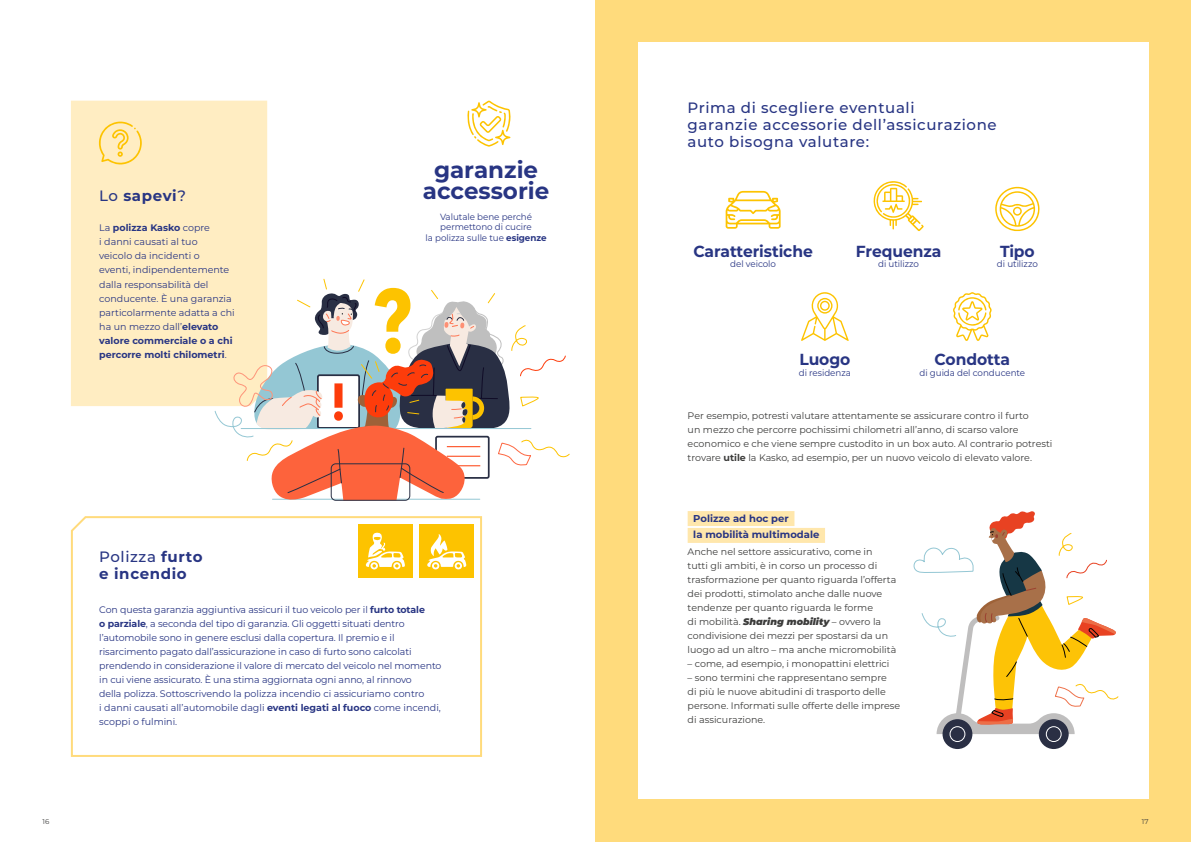
<style>
.page{position:relative;width:1191px;height:842px;background:#fff}
.page>*{position:absolute;margin:0;border:0;box-sizing:border-box;transform-origin:0 0}
.t1{font:700 23px/21px "Montserrat";color:#283583;text-align:center}
.t2{font:700 16px "Montserrat";letter-spacing:-.005em;color:#283583}
.t3{font:500 15px/17px "Montserrat";letter-spacing:.04em;color:#283583}
.t4{font:700 15px/17px "Montserrat";letter-spacing:.04em;color:#283583}
.t5{font:700 10px/16.8px "Montserrat";color:#283583}
.t6{font:9.5px/14px "Montserrat";letter-spacing:-.01em;color:#283583}
.t7{font:9.5px/14px "Montserrat";color:#3c3c3b}
.t8{font:9px/10.4px "Montserrat";letter-spacing:-.005em;color:#283583;text-align:center}
.t9{font:7px "Montserrat";color:#3c3c3b}
.s1{font-weight:500}
.s2{font-weight:700}
.s3{font-weight:900;font-style:italic}
</style>
<div class="page">
<div style="left:595px;top:0;width:596px;height:842px;background:#ffdb7c"></div>
<div style="left:638px;top:43px;width:510px;height:756px;background:#fff"></div>
<svg style="left:70px;top:516px;width:412px;height:241px"></svg>
<div style="left:419px;top:524px;width:55px;height:54px;background:#fdc300"></div>
<svg style="left:427px;top:534px;width:39px;height:35px"></svg>
<div style="left:357px;top:524px;width:55px;height:54px;background:#fdc300"></div>
<svg style="left:365px;top:532px;width:40px;height:37px"></svg>
<svg style="left:725px;top:191px;width:55px;height:38px"></svg>
<svg style="left:995px;top:187px;width:45px;height:45px"></svg>
<svg style="left:873px;top:181px;width:50px;height:50px"></svg>
<svg style="left:801px;top:292px;width:47px;height:49px"></svg>
<svg style="left:953px;top:292px;width:39px;height:49px"></svg>
<div style="left:687px;top:511px;width:107px;height:15px;background:#ffe7ac"></div>
<div style="left:687px;top:528px;width:138px;height:15px;background:#ffe7ac"></div>
<div style="left:942px;top:719px;width:30px;height:30px;background:#2a2f44;border-radius:50%"></div>
<div style="left:949px;top:726px;width:16px;height:16px;border:1px solid #fff;border-radius:50%"></div>
<div style="left:1038px;top:719px;width:30px;height:30px;background:#2a2f44;border-radius:50%"></div>
<div style="left:1046px;top:726px;width:15px;height:16px;border:1px solid #fff;border-radius:50%"></div>
<svg style="left:913px;top:511px;width:205px;height:223px"></svg>
<svg style="left:467px;top:100px;width:43px;height:47px"></svg>
<div style="left:71px;top:101px;width:196px;height:305px;background:#ffedc2"></div>
<svg style="left:99px;top:122px;width:43px;height:43px;background:#fee49d"></svg>
<svg style="left:214px;top:279px;width:356px;height:222px"></svg>
<h3 class="t4" style="left:99px;top:187px;width:88px"><span class="s1">Lo</span> sapevi<span class="s1">?</span></h3>
<p class="t6" style="left:99px;top:221px;width:137px">La <span class="s2">polizza Kasko</span> copre<br>i danni causati al tuo<br>veicolo da incidenti o<br>eventi, indipendentemente dalla responsabilità del conducente. È una garanzia particolarmente adatta a chi ha un mezzo dall’<span class="s2">elevato valore commerciale o a chi percorre molti chilometri</span>.</p>
<h1 class="t1" style="left:423px;top:158px;width:128px">garanzie accessorie</h1>
<p class="t8" style="left:425px;top:211px;width:123px">Valutale bene perché permettono di cucire<br>la polizza sulle tue <span class="s2">esigenze</span></p>
<h3 class="t4" style="left:99px;top:547px;width:105px"><span class="s1">Polizza</span> furto e incendio</h3>
<p class="t6" style="left:99px;top:602px;width:344px">Con questa garanzia aggiuntiva assicuri il tuo veicolo per il <span class="s2">furto totale<br>o parziale</span>, a seconda del tipo di garanzia. Gli oggetti situati dentro l’automobile sono in genere esclusi dalla copertura. Il premio e il risarcimento pagato dall’assicurazione in caso di furto sono calcolati prendendo in considerazione il valore di mercato del veicolo nel momento in cui viene assicurato. È una stima aggiornata ogni anno, al rinnovo<br>della polizza. Sottoscrivendo la polizza incendio ci assicuriamo contro<br>i danni causati all’automobile dagli <span class="s2">eventi legati al fuoco</span> come incendi, scoppi o fulmini.</p>
<h3 class="t3" style="left:687px;top:99px;width:310px">Prima di scegliere eventuali<br>garanzie accessorie dell’assicurazione auto bisogna valutare:</h3>
<h2 class="t2" style="left:693px;top:240px;width:121px">Caratteristiche</h2>
<p class="t8" style="left:730px;top:258px;width:47px">del veicolo</p>
<h2 class="t2" style="left:856px;top:240px;width:87px">Frequenza</h2>
<p class="t8" style="left:878px;top:258px;width:42px">di utilizzo</p>
<h2 class="t2" style="left:1000px;top:240px;width:36px">Tipo</h2>
<p class="t8" style="left:997px;top:258px;width:42px">di utilizzo</p>
<h2 class="t2" style="left:934px;top:348px;width:77px">Condotta</h2>
<p class="t8" style="left:919px;top:367px;width:107px">di guida del conducente</p>
<p class="t7" style="left:687px;top:408px;width:366px">Per esempio, potresti valutare attentamente se assicurare contro il furto<br>un mezzo che percorre pochissimi chilometri all’anno, di scarso valore economico e che viene sempre custodito in un box auto. Al contrario potresti trovare <span class="s2">utile</span> la Kasko, ad esempio, per un nuovo veicolo di elevato valore.</p>
<h2 class="t2" style="left:799px;top:348px;width:52px">Luogo</h2>
<p class="t8" style="left:799px;top:367px;width:54px">di residenza</p>
<p class="t5" style="left:693px;top:509px;width:128px">Polizze ad hoc per<br>la mobilità multimodale</p>
<p class="t7" style="left:687px;top:544px;width:210px">Anche nel settore assicurativo, come in<br>tutti gli ambiti, è in corso un processo di trasformazione per quanto riguarda l’offerta dei prodotti, stimolato anche dalle nuove tendenze per quanto riguarda le forme<br>di mobilità. <span class="s3">Sharing mobility</span> – ovvero la condivisione dei mezzi per spostarsi da un luogo ad un altro – ma anche micromobilità</p>
<p class="t7" style="left:687px;top:657px;width:203px">– come, ad esempio, i monopattini elettrici</p>
<p class="t7" style="left:687px;top:671px;width:214px">– sono termini che rappresentano sempre<br>di più le nuove abitudini di trasporto delle persone. Informati sulle offerte delle imprese di assicurazione.</p>
<p class="t9" style="left:43px;top:817px;width:8px">16</p>
<p class="t9" style="left:1141px;top:817px;width:8px">17</p>
</div>
